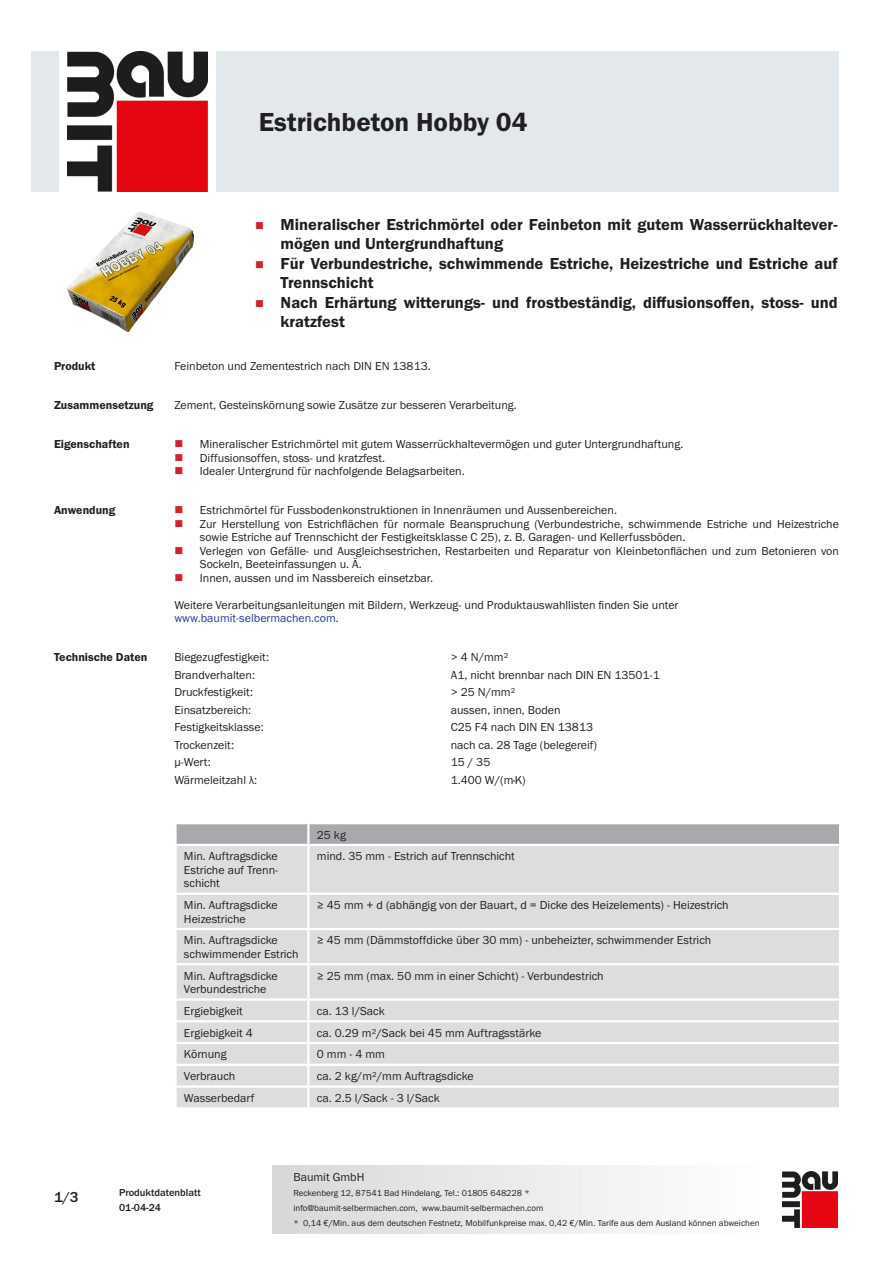
<style>
.page{position:relative;width:893px;height:1263px;background:#fff}
.page>*{position:absolute;margin:0;border:0;box-sizing:border-box;transform-origin:0 0}
.PDS_Produktname{font:27px "BM Franklin Gothic URW Dem";color:#231f20}
.t1{font:16.5px/19.5px "BM Franklin Gothic URW Dem";color:#231f20}
.t2{font:500 15px "BM Franklin Gothic URW";color:#231f20}
.PDS_Standard{font:12px/13.5px "BM Franklin Gothic URW Boo";color:#231f20}
.PDS_Standard_linksbü{font:12px/13.5px "BM Franklin Gothic URW Boo";color:#231f20}
.PDS_Header{font:12px "BM Franklin Gothic URW Dem";color:#231f20}
.PDS_Standard-2{font:12px "BM Franklin Gothic URW Boo";color:#253f8e}
.t3{font:500 10.5px/15px "BM Franklin Gothic URW";color:#231f20}
.t4{font:9px/15px "BM Franklin Gothic URW Boo";color:#231f20}
.s1{color:#231f20}
</style>
<div class="page">
<img style="left:782px;top:1171px;width:56px;height:56px">
<div style="left:32px;top:51px;width:27px;height:140px;background:#e2e8eb"></div>
<img style="left:68px;top:51px;width:139px;height:140px">
<div style="left:216px;top:51px;width:623px;height:140px;background:#e2e8eb"></div>
<img style="left:68px;top:213px;width:125px;height:119px">
<svg style="left:177px;top:824px;width:662px;height:20px;background:#aaabae"></svg>
<div style="left:177px;top:846px;width:662px;height:261px;background:#dcdddf"></div>
<hr style="left:307px;top:824px;width:2px;height:20px;background:#fff">
<hr style="left:307px;top:846px;width:2px;height:46px;background:#fff">
<hr style="left:174px;top:892px;width:134px;height:3px;background:#fff">
<hr style="left:308px;top:892px;width:533px;height:3px;background:#fff">
<hr style="left:307px;top:895px;width:2px;height:33px;background:#fff">
<hr style="left:174px;top:928px;width:134px;height:2px;background:#fff">
<hr style="left:308px;top:928px;width:533px;height:2px;background:#fff">
<hr style="left:307px;top:930px;width:2px;height:33px;background:#fff">
<hr style="left:174px;top:963px;width:134px;height:2px;background:#fff">
<hr style="left:308px;top:963px;width:533px;height:2px;background:#fff">
<hr style="left:307px;top:965px;width:2px;height:33px;background:#fff">
<hr style="left:174px;top:998px;width:134px;height:3px;background:#fff">
<hr style="left:308px;top:998px;width:533px;height:3px;background:#fff">
<svg style="left:307px;top:1001px;width:2px;height:19px"></svg>
<hr style="left:174px;top:1020px;width:134px;height:2px;background:#fff">
<hr style="left:308px;top:1020px;width:533px;height:2px;background:#fff">
<hr style="left:307px;top:1022px;width:2px;height:20px;background:#fff">
<hr style="left:174px;top:1042px;width:134px;height:2px;background:#fff">
<hr style="left:308px;top:1042px;width:533px;height:2px;background:#fff">
<hr style="left:307px;top:1044px;width:2px;height:20px;background:#fff">
<hr style="left:174px;top:1064px;width:134px;height:2px;background:#fff">
<hr style="left:308px;top:1064px;width:533px;height:2px;background:#fff">
<hr style="left:174px;top:1085px;width:134px;height:3px;background:#fff">
<hr style="left:308px;top:1085px;width:533px;height:3px;background:#fff">
<svg style="left:307px;top:1066px;width:2px;height:41px"></svg>
<p class="PDS_Produktname" style="left:259px;top:106px;width:270px">Estrichbeton Hobby 04</p>
<p class="t1" style="left:281px;top:215px;width:559px">Mineralischer Estrichmörtel oder Feinbeton mit gutem Wasserrückhaltever&shy;mögen und Untergrundhaftung</p>
<p class="t1" style="left:281px;top:254px;width:559px">Für Verbundestriche, schwimmende Estriche, Heizestriche und Estriche auf<br>Trennschicht</p>
<p class="t1" style="left:281px;top:293px;width:559px">Nach Erhärtung witterungs- und frostbeständig, diffusionsoffen, stoss- und kratzfest</p>
<p class="PDS_Header" style="left:54px;top:359px;width:43px">Produkt</p>
<p class="PDS_Standard" style="left:174px;top:360px;width:258px">Feinbeton und Zementestrich nach DIN EN 13813.</p>
<p class="PDS_Header" style="left:54px;top:398px;width:101px">Zusammensetzung</p>
<p class="PDS_Standard" style="left:174px;top:399px;width:344px">Zement, Gesteinskörnung sowie Zusätze zur besseren Verarbeitung.</p>
<p class="PDS_Header" style="left:54px;top:437px;width:77px">Eigenschaften</p>
<p class="PDS_Standard" style="left:200px;top:438px;width:485px">Mineralischer Estrichmörtel mit gutem Wasserrückhaltevermögen und guter Untergrundhaftung.</p>
<p class="PDS_Standard" style="left:200px;top:451px;width:187px">Diffusionsoffen, stoss- und kratzfest.</p>
<p class="PDS_Standard" style="left:200px;top:465px;width:266px">Idealer Untergrund für nachfolgende Belagsarbeiten.</p>
<p class="PDS_Header" style="left:54px;top:503px;width:63px">Anwendung</p>
<p class="PDS_Standard" style="left:200px;top:504px;width:419px">Estrichmörtel für Fussbodenkonstruktionen in Innenräumen und Aussenbereichen.</p>
<p class="PDS_Standard" style="left:200px;top:517px;width:641px">Zur Herstellung von Estrichflächen für normale Beanspruchung (Verbundestriche, schwimmende Estriche und Heizestriche sowie Estriche auf Trennschicht der Festigkeitsklasse C 25), z. B. Garagen- und Kellerfussböden.</p>
<p class="PDS_Standard" style="left:200px;top:544px;width:641px">Verlegen von Gefälle- und Ausgleichsestrichen, Restarbeiten und Reparatur von Kleinbetonflächen und zum Betonieren von<br>Sockeln, Beeteinfassungen u. Ä.</p>
<p class="PDS_Standard" style="left:200px;top:571px;width:235px">Innen, aussen und im Nassbereich einsetzbar.</p>
<p class="PDS_Standard" style="left:174px;top:598px;width:506px">Weitere Verarbeitungsanleitungen mit Bildern, Werkzeug- und Produktauswahllisten finden Sie unter</p>
<p class="PDS_Standard-2" style="left:174px;top:611px;width:166px">www.baumit-selbermachen.com<span class="s1">.</span></p>
<p class="PDS_Header" style="left:54px;top:650px;width:95px">Technische Daten</p>
<p class="PDS_Standard_linksbü" style="left:174px;top:650px;width:96px">Biegezugfestigkeit:</p>
<p class="PDS_Standard_linksbü" style="left:451px;top:650px;width:59px">&gt; 4 N/mm²</p>
<p class="PDS_Standard_linksbü" style="left:174px;top:668px;width:82px">Brandverhalten:</p>
<p class="PDS_Standard_linksbü" style="left:451px;top:668px;width:210px">A1, nicht brennbar nach DIN EN 13501-1</p>
<p class="PDS_Standard_linksbü" style="left:174px;top:685px;width:80px">Druckfestigkeit:</p>
<p class="PDS_Standard_linksbü" style="left:451px;top:685px;width:66px">&gt; 25 N/mm²</p>
<p class="PDS_Standard_linksbü" style="left:174px;top:703px;width:78px">Einsatzbereich:</p>
<p class="PDS_Standard_linksbü" style="left:451px;top:703px;width:111px">aussen, innen, Boden</p>
<p class="PDS_Standard_linksbü" style="left:174px;top:720px;width:91px">Festigkeitsklasse:</p>
<p class="PDS_Standard_linksbü" style="left:451px;top:720px;width:144px">C25 F4 nach DIN EN 13813</p>
<p class="PDS_Standard_linksbü" style="left:174px;top:738px;width:61px">Trockenzeit:</p>
<p class="PDS_Standard_linksbü" style="left:451px;top:738px;width:148px">nach ca. 28 Tage (belegereif)</p>
<p class="PDS_Standard_linksbü" style="left:174px;top:755px;width:38px">μ-Wert:</p>
<p class="PDS_Standard_linksbü" style="left:451px;top:755px;width:41px">15 / 35</p>
<p class="PDS_Standard_linksbü" style="left:174px;top:773px;width:84px">Wärmeleitzahl λ:</p>
<p class="PDS_Standard_linksbü" style="left:451px;top:773px;width:77px">1.400 W/(m·K)</p>
<p class="PDS_Standard_linksbü" style="left:317px;top:828px;width:31px">25 kg</p>
<p class="PDS_Standard_linksbü" style="left:184px;top:850px;width:96px;text-align:justify">Min. Auftragsdicke Estriche auf Trenn&shy;schicht</p>
<p class="PDS_Standard_linksbü" style="left:317px;top:850px;width:200px">mind. 35 mm - Estrich auf Trennschicht</p>
<p class="PDS_Standard_linksbü" style="left:184px;top:898px;width:95px">Min. Auftragsdicke<br>Heizestriche</p>
<p class="PDS_Standard_linksbü" style="left:317px;top:898px;width:413px">≥ 45 mm + d (abhängig von der Bauart, d = Dicke des Heizelements) - Heizestrich</p>
<p class="PDS_Standard_linksbü" style="left:184px;top:934px;width:116px">Min. Auftragsdicke schwimmender Estrich</p>
<p class="PDS_Standard_linksbü" style="left:317px;top:934px;width:396px">≥ 45 mm (Dämmstoffdicke über 30 mm) - unbeheizter, schwimmender Estrich</p>
<p class="PDS_Standard_linksbü" style="left:184px;top:969px;width:95px">Min. Auftragsdicke<br>Verbundestriche</p>
<p class="PDS_Standard_linksbü" style="left:317px;top:969px;width:288px">≥ 25 mm (max. 50 mm in einer Schicht) - Verbundestrich</p>
<p class="PDS_Standard_linksbü" style="left:184px;top:1004px;width:60px">Ergiebigkeit</p>
<p class="PDS_Standard_linksbü" style="left:317px;top:1004px;width:69px">ca. 13 l/Sack</p>
<p class="PDS_Standard_linksbü" style="left:184px;top:1026px;width:70px">Ergiebigkeit 4</p>
<p class="PDS_Standard_linksbü" style="left:317px;top:1026px;width:226px">ca. 0.29 m²/Sack bei 45 mm Auftragsstärke</p>
<p class="PDS_Standard_linksbü" style="left:184px;top:1048px;width:44px">Körnung</p>
<p class="PDS_Standard_linksbü" style="left:317px;top:1048px;width:70px">0 mm - 4 mm</p>
<p class="PDS_Standard_linksbü" style="left:184px;top:1070px;width:53px">Verbrauch</p>
<p class="PDS_Standard_linksbü" style="left:317px;top:1070px;width:158px">ca. 2 kg/m²/mm Auftragsdicke</p>
<p class="PDS_Standard_linksbü" style="left:184px;top:1091px;width:72px">Wasserbedarf</p>
<p class="PDS_Standard_linksbü" style="left:317px;top:1091px;width:124px">ca. 2.5 l/Sack - 3 l/Sack</p>
<p class="t2" style="left:54px;top:1188px;width:26px">1/3</p>
<p class="t3" style="left:119px;top:1185px;width:83px">Produktdatenblatt<br>01-04-24</p>
<p class="PDS_Standard" style="left:293px;top:1170px;width:73px">Baumit GmbH</p>
<p class="t4" style="left:293px;top:1186px;width:468px">Reckenberg 12, 87541 Bad Hindelang, Tel.: 01805 648228 *<br>info@baumit-selbermachen.com, www.baumit-selbermachen.com<br>* 0,14 €/Min. aus dem deutschen Festnetz, Mobilfunkpreise max. 0,42 €/Min. Tarife aus dem Ausland können abweichen</p>
</div>
